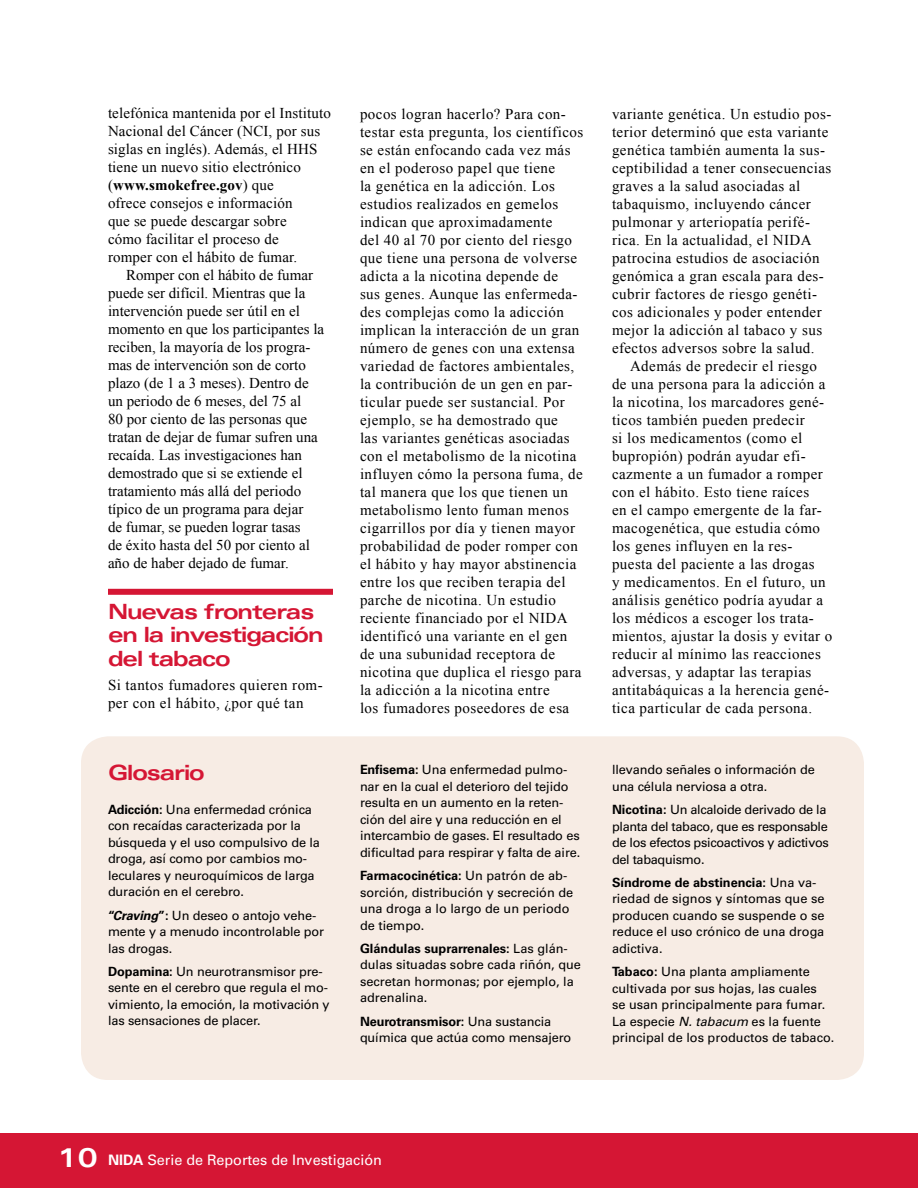
<style>
.page{position:relative;width:918px;height:1188px;background:#fff}
.page>*{position:absolute;margin:0;border:0;box-sizing:border-box;transform-origin:0 0}
.t1{font:700 expanded 21px/23.4px "Univers LT Std";letter-spacing:-.05em;color:#d51634}
.t2{font:15px/18px "Times New Roman";letter-spacing:.03em;color:#000}
.t3{font:15px/18px "Times New Roman";color:#000}
.t4{font:15px/18px "Times New Roman";letter-spacing:.01em;color:#000}
.t5{font:14.4px "Univers LT Std";color:#fff}
.t6{font:12.75px/16.5px "Univers LT Std";letter-spacing:-.01em;color:#000}
.s1{font-weight:700}
.s2{font-weight:700;font-style:italic}
.s3{font-style:italic}
.s4{font-weight:700;font-stretch:expanded;font-size:27px}
</style>
<div class="page">
<div style="left:81px;top:736px;width:783px;height:344px;background:#f7ece4;border-radius:27px"></div>
<div style="left:0;top:1133px;width:918px;height:55px;background:#d51634"></div>
<div style="left:108px;top:589px;width:225px;height:6px;background:#d51634"></div>
<p class="t4" style="left:108px;top:104px;width:224px">telefónica mantenida por el Instituto<br>Nacional del Cáncer (NCI, por sus siglas en inglés). Además, el HHS tiene un nuevo sitio electrónico (<span class="s1">www.smokefree.gov</span>) que<br>ofrece consejos e información<br>que se puede descargar sobre<br>cómo facilitar el proceso de<br>romper con el hábito de fumar.</p>
<p class="t3" style="left:108px;top:266px;width:218px;text-indent:18px">Romper con el hábito de fumar puede ser difícil. Mientras que la intervención puede ser útil en el momento en que los participantes la reciben, la mayoría de los progra&shy;mas de intervención son de corto plazo (de 1 a 3 meses). Dentro de un periodo de 6 meses, del 75 al<br>80 por ciento de las personas que tratan de dejar de fumar sufren una recaída. Las investigaciones han demostrado que si se extiende el tratamiento más allá del periodo típico de un programa para dejar<br>de fumar, se pueden lograr tasas<br>de éxito hasta del 50 por ciento al año de haber dejado de fumar.</p>
<h1 class="t1" style="left:108px;top:600px;width:217px">Nuevas fronteras en la investigación del tabaco</h1>
<p class="t2" style="left:108px;top:675px;width:216px">Si tantos fumadores quieren rom&shy;per con el hábito, ¿por qué tan</p>
<h1 class="t1" style="left:108px;top:761px;width:98px">Glosario</h1>
<p class="t6" style="left:108px;top:801px;width:213px"><span class="s1">Adicción:</span> Una enfermedad crónica con recaídas caracterizada por la búsqueda y el uso compulsivo de la droga, así como por cambios mo&shy;leculares y neuroquímicos de larga duración en el cerebro.</p>
<p class="t6" style="left:108px;top:907px;width:218px"><span class="s1">“</span><span class="s2">Craving</span><span class="s1">”:</span> Un deseo o antojo vehe&shy;mente y a menudo incontrolable por las drogas.</p>
<p class="t6" style="left:108px;top:963px;width:223px"><span class="s1">Dopamina:</span> Un neurotransmisor pre&shy;sente en el cerebro que regula el mo&shy;vimiento, la emoción, la motivación y las sensaciones de placer.</p>
<p class="t2" style="left:360px;top:105px;width:225px">pocos logran hacerlo? Para con&shy;testar esta pregunta, los científicos se están enfocando cada vez más en el poderoso papel que tiene<br>la genética en la adicción. Los estudios realizados en gemelos indican que aproximadamente<br>del 40 al 70 por ciento del riesgo que tiene una persona de volverse adicta a la nicotina depende de<br>sus genes. Aunque las enfermeda&shy;des complejas como la adicción implican la interacción de un gran número de genes con una extensa variedad de factores ambientales, la contribución de un gen en par&shy;ticular puede ser sustancial. Por ejemplo, se ha demostrado que<br>las variantes genéticas asociadas con el metabolismo de la nicotina influyen cómo la persona fuma, de tal manera que los que tienen un metabolismo lento fuman menos cigarrillos por día y tienen mayor probabilidad de poder romper con el hábito y hay mayor abstinencia entre los que reciben terapia del parche de nicotina. Un estudio reciente financiado por el NIDA identificó una variante en el gen de una subunidad receptora de nicotina que duplica el riesgo para la adicción a la nicotina entre<br>los fumadores poseedores de esa</p>
<p class="t2" style="left:612px;top:105px;width:221px">variante genética. Un estudio pos&shy;terior determinó que esta variante genética también aumenta la sus&shy;ceptibilidad a tener consecuencias graves a la salud asociadas al tabaquismo, incluyendo cáncer pulmonar y arteriopatía perifé&shy;rica. En la actualidad, el NIDA patrocina estudios de asociación genómica a gran escala para des&shy;cubrir factores de riesgo genéti&shy;cos adicionales y poder entender mejor la adicción al tabaco y sus efectos adversos sobre la salud.</p>
<p class="t2" style="left:612px;top:357px;width:222px;text-indent:18px">Además de predecir el riesgo de una persona para la adicción a la nicotina, los marcadores gené&shy;ticos también pueden predecir<br>si los medicamentos (como el bupropión) podrán ayudar efi&shy;cazmente a un fumador a romper con el hábito. Esto tiene raíces<br>en el campo emergente de la far&shy;macogenética, que estudia cómo los genes influyen en la res&shy;puesta del paciente a las drogas<br>y medicamentos. En el futuro, un análisis genético podría ayudar a los médicos a escoger los trata&shy;mientos, ajustar la dosis y evitar o reducir al mínimo las reacciones adversas, y adaptar las terapias antitabáquicas a la herencia gené&shy;tica particular de cada persona.</p>
<p class="t6" style="left:360px;top:762px;width:222px"><span class="s1">Enfisema:</span> Una enfermedad pulmo&shy;nar en la cual el deterioro del tejido resulta en un aumento en la reten&shy;ción del aire y una reducción en el intercambio de gases. El resultado es dificultad para respirar y falta de aire.</p>
<p class="t6" style="left:360px;top:867px;width:215px"><span class="s1">Farmacocinética:</span> Un patrón de ab&shy;sorción, distribución y secreción de una droga a lo largo de un periodo de tiempo.</p>
<p class="t6" style="left:360px;top:940px;width:223px"><span class="s1">Glándulas suprarrenales:</span> Las glán&shy;dulas situadas sobre cada riñón, que secretan hormonas; por ejemplo, la adrenalina.</p>
<p class="t6" style="left:360px;top:1013px;width:213px"><span class="s1">Neurotransmisor:</span> Una sustancia química que actúa como mensajero</p>
<p class="t6" style="left:612px;top:762px;width:204px">llevando señales o información de una célula nerviosa a otra.</p>
<p class="t6" style="left:612px;top:801px;width:218px"><span class="s1">Nicotina:</span> Un alcaloide derivado de la planta del tabaco, que es responsable de los efectos psicoactivos y adictivos del tabaquismo.</p>
<p class="t6" style="left:612px;top:874px;width:214px"><span class="s1">Síndrome de abstinencia:</span> Una va&shy;riedad de signos y síntomas que se producen cuando se suspende o se reduce el uso crónico de una droga adictiva.</p>
<p class="t6" style="left:612px;top:963px;width:224px"><span class="s1">Tabaco:</span> Una planta ampliamente cultivada por sus hojas, las cuales<br>se usan principalmente para fumar.<br>La especie <span class="s3">N. tabacum</span> es la fuente principal de los productos de tabaco.</p>
<p class="t5" style="left:58px;top:1152px;width:326px"><span class="s4">10</span> <span class="s1">NIDA</span> Serie de Reportes de Investigación</p>
</div>
